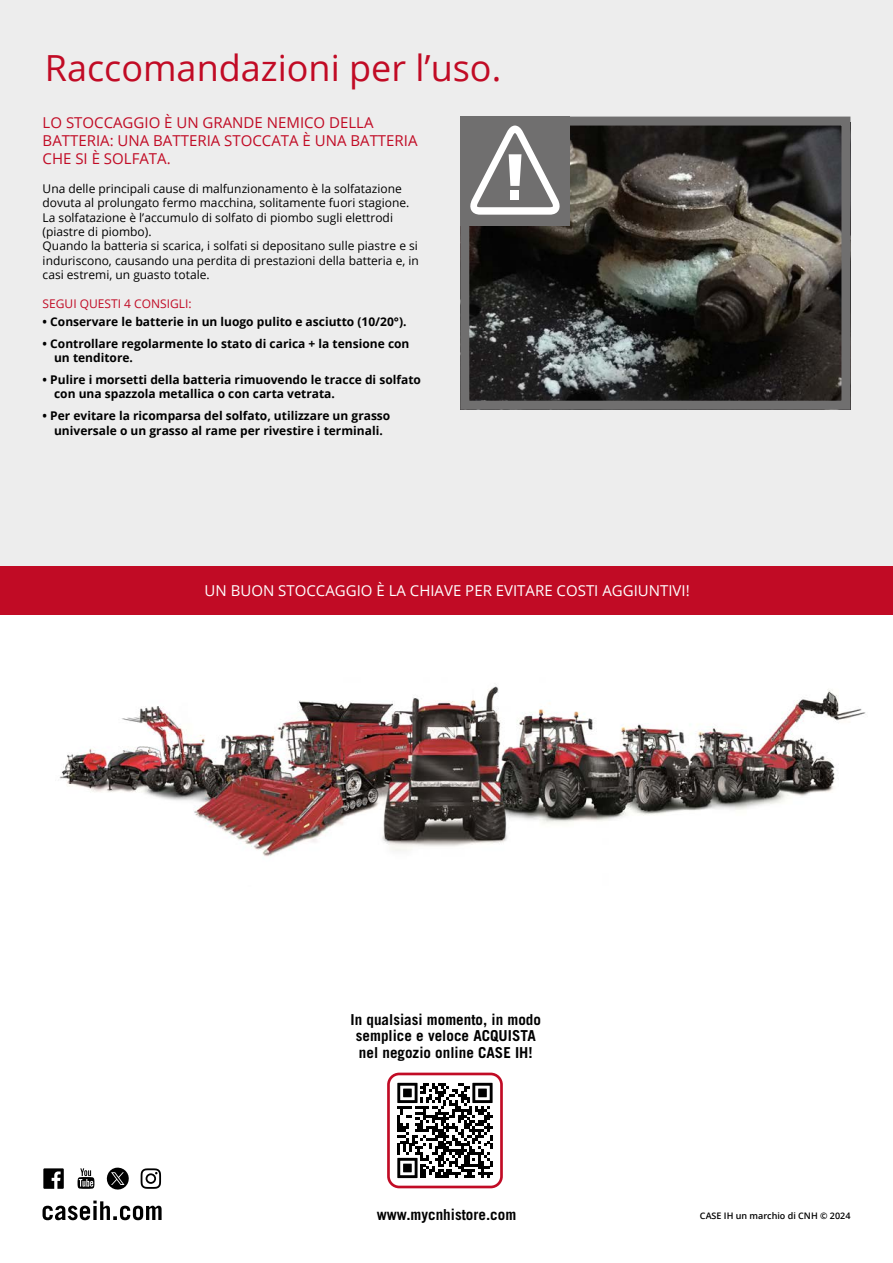
<style>
.page{position:relative;width:893px;height:1263px;background:#fff}
.page>*{position:absolute;margin:0;border:0;box-sizing:border-box;transform-origin:0 0}
.t1{font:36px "Open Sans";color:#c10b25}
.t2{font:700 15.15px/16px "Trade Gothic LT Std";color:#000;text-align:center}
.t3{font:15px/18px "Open Sans";color:#c10b25}
.t4{font:15px "Open Sans";color:#fff}
.t5{font:12px/14.4px "Open Sans";color:#000}
.t6{font:700 12px/14.4px "Open Sans";color:#000}
.t7{font:12px "Open Sans";color:#c10b25}
.t8{font:600 9px "Open Sans";color:#000}
</style>
<div class="page">
<div style="left:0;top:0;width:893px;height:615px;background:#ededed"></div>
<div style="left:0;top:567px;width:893px;height:48px;background:#c10b25"></div>
<img style="left:470px;top:127px;width:370px;height:273px">
<div style="left:460px;top:117px;width:390px;height:293px;border:9px solid #706f6f"></div>
<div style="left:460px;top:117px;width:110px;height:109px;background:#706f6f"></div>
<svg style="left:470px;top:126px;width:90px;height:89px"></svg>
<div style="left:510px;top:190px;width:9px;height:10px;background:#fff"></div>
<img style="left:59px;top:686px;width:807px;height:170px">
<div style="left:387px;top:1072px;width:116px;height:116px;border:3px solid #c10b25;border-radius:11px"></div>
<svg style="left:397px;top:1083px;width:96px;height:95px"></svg>
<svg style="left:43px;top:1200px;width:119px;height:20px"></svg>
<svg style="left:78px;top:1168px;width:16px;height:21px"></svg>
<svg style="left:141px;top:1168px;width:20px;height:21px"></svg>
<svg style="left:43px;top:1168px;width:21px;height:21px"></svg>
<svg style="left:106px;top:1167px;width:23px;height:23px"></svg>
<p class="t1" style="left:45px;top:43px;width:458px">Raccomandazioni per l’uso.</p>
<p class="t3" style="left:43px;top:113px;width:376px">LO STOCCAGGIO È UN GRANDE NEMICO DELLA<br>BATTERIA: UNA BATTERIA STOCCATA È UNA BATTERIA<br>CHE SI È SOLFATA.</p>
<p class="t5" style="left:43px;top:181px;width:361px">Una delle principali cause di malfunzionamento è la solfatazione</p>
<p class="t5" style="left:43px;top:195px;width:368px">dovuta al prolungato fermo macchina, solitamente fuori stagione.<br>La solfatazione è l’accumulo di solfato di piombo sugli elettrodi (piastre di piombo).</p>
<p class="t5" style="left:43px;top:239px;width:377px">Quando la batteria si scarica, i solfati si depositano sulle piastre e si</p>
<p class="t5" style="left:43px;top:253px;width:378px">induriscono, causando una perdita di prestazioni della batteria e, in casi estremi, un guasto totale.</p>
<p class="t7" style="left:43px;top:295px;width:151px">SEGUI QUESTI 4 CONSIGLI:</p>
<p class="t6" style="left:43px;top:314px;width:365px">• Conservare le batterie in un luogo pulito e asciutto (10/20°).</p>
<p class="t6" style="left:54px;top:336px;width:357px;text-indent:-11px">• Controllare regolarmente lo stato di carica + la tensione con un tenditore.</p>
<p class="t6" style="left:54px;top:372px;width:368px;text-indent:-11px">• Pulire i morsetti della batteria rimuovendo le tracce di solfato con una spazzola metallica o con carta vetrata.</p>
<p class="t6" style="left:43px;top:408px;width:349px;text-align:center">• Per evitare la ricomparsa del solfato, utilizzare un grasso universale o un grasso al rame per rivestire i terminali.</p>
<p class="t4" style="left:205px;top:581px;width:487px">UN BUON STOCCAGGIO È LA CHIAVE PER EVITARE COSTI AGGIUNTIVI!</p>
<p class="t2" style="left:351px;top:1012px;width:192px">In qualsiasi momento, in modo semplice e veloce ACQUISTA nel negozio online CASE IH!</p>
<p class="t2" style="left:377px;top:1206px;width:141px">www.mycnhistore.com</p>
<p class="t8" style="left:700px;top:1210px;width:152px">CASE IH un marchio di CNH © 2024</p>
</div>
